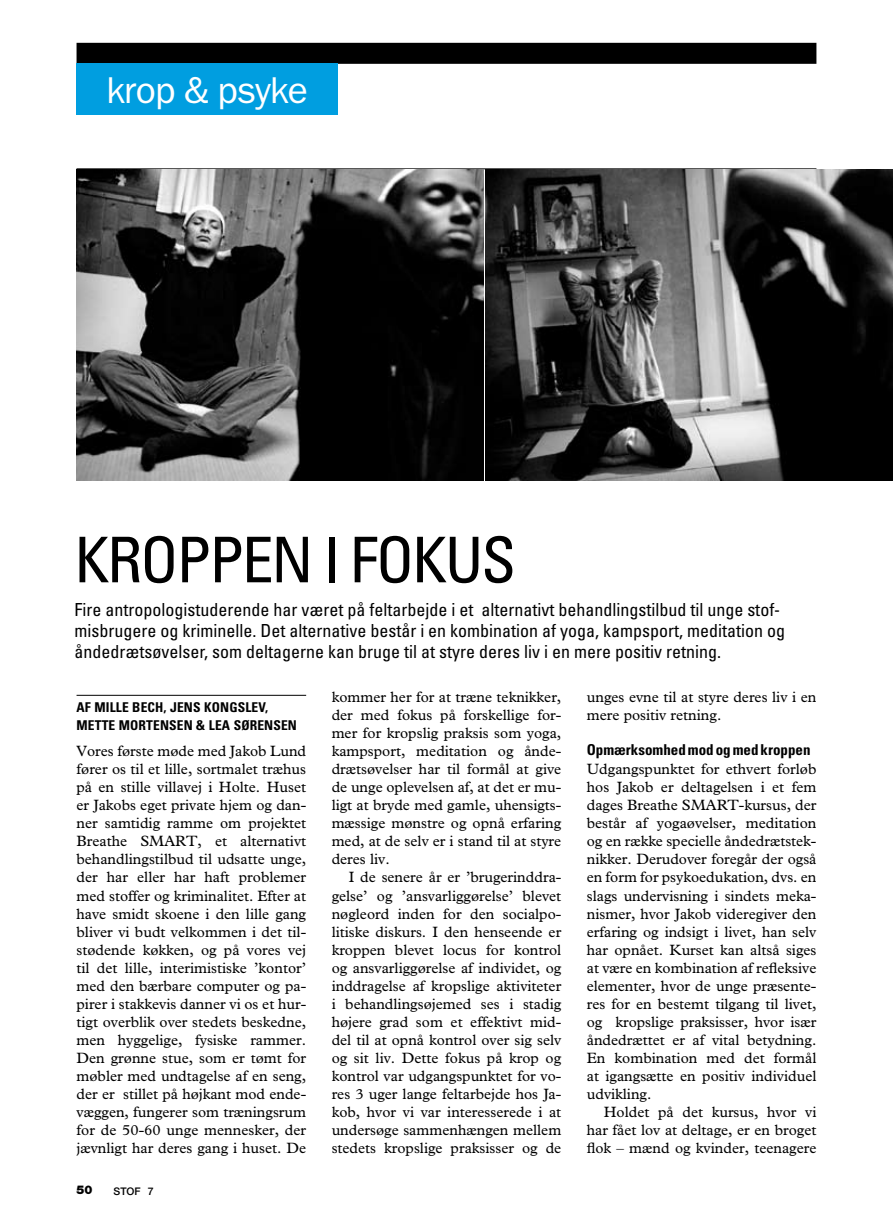
<style>
.page{position:relative;width:893px;height:1221px;background:#fff}
.page>*{position:absolute;margin:0;border:0;box-sizing:border-box;transform-origin:0 0}
.t1{font:condensed 63px "Univers";letter-spacing:-.035em;color:#000}
.t2{font:37.5px "Franklin Gothic";letter-spacing:-.025em;color:#fff}
.t3{font:condensed 18px/21px "Univers";color:#000}
.t4{font:15px/18px "Plantin";color:#000;text-align:justify}
.t5{font:700 condensed 15px "Univers";color:#000}
.t6{font:700 condensed 13.5px/18px "Univers";letter-spacing:.01em;color:#000}
.t7{font:900 12px "Helvetica Neue";color:#000}
.t8{font:500 10.5px "Helvetica Neue";color:#000}
</style>
<div class="page">
<div style="left:77px;top:43px;width:739px;height:21px;background:#000"></div>
<hr style="left:77px;top:168px;width:739px;height:1px;background:#000">
<div style="left:77px;top:64px;width:261px;height:51px;background:#009ee0"></div>
<hr style="left:77px;top:695px;width:229px;height:1px;background:#000">
<img style="left:486px;top:169px;width:407px;height:311px">
<img style="left:77px;top:169px;width:407px;height:311px">
<h2 class="t2" style="left:106px;top:69px;width:203px">krop &amp; psyke</h2>
<h1 class="t1" style="left:74px;top:520px;width:443px">Kroppen i fokus</h1>
<p class="t3" style="left:74px;top:598px;width:712px">Fire antropologistuderende har været på feltarbejde i et alternativt behandlingstilbud til unge stof&shy;misbrugere og kriminelle. Det alternative består i en kombination af yoga, kampsport, meditation og åndedrætsøvelser, som deltagerne kan bruge til at styre deres liv i en mere positiv retning.</p>
<p class="t6" style="left:77px;top:697px;width:222px">AF MILLE BECH, JENS KONGSLEV,<br>METTE MORTENSEN &amp; LEA SØRENSEN</p>
<p class="t4" style="left:77px;top:742px;width:231px">Vores første møde med Jakob Lund fører os til et lille, sortmalet træhus på en stille villavej i Holte. Huset er Jakobs eget private hjem og dan&shy;ner samtidig ramme om projektet Breathe SMART, et alternativt behandlingstilbud til udsatte unge, der har eller har haft problemer med stoffer og kriminalitet. Efter at have smidt skoene i den lille gang bliver vi budt velkommen i det til&shy;stødende køkken, og på vores vej til det lille, interimistiske ’kontor’ med den bærbare computer og pa&shy;pirer i stakkevis danner vi os et hur&shy;tigt overblik over stedets beskedne, men hyggelige, fysiske rammer.<br>Den grønne stue, som er tømt for møbler med undtagelse af en seng, der er stillet på højkant mod ende&shy;væggen, fungerer som træningsrum for de 50-60 unge mennesker, der jævnligt har deres gang i huset. De</p>
<p class="t7" style="left:77px;top:1182px;width:18px">50</p>
<p class="t8" style="left:114px;top:1184px;width:41px">Stof 7</p>
<p class="t4" style="left:332px;top:688px;width:231px">kommer her for at træne teknikker, der med fokus på forskellige for&shy;mer for kropslig praksis som yoga, kampsport, meditation og ånde&shy;drætsøvelser har til formål at give de unge oplevelsen af, at det er mu&shy;ligt at bryde med gamle, uhensigts&shy;mæssige mønstre og opnå erfaring med, at de selv er i stand til at styre deres liv.</p>
<p class="t4" style="left:332px;top:868px;width:231px;text-indent:17px">I de senere år er ’brugerinddra&shy;gelse’ og ’ansvarliggørelse’ blevet nøgleord inden for den socialpo&shy;litiske diskurs. I den henseende er kroppen blevet locus for kontrol og ansvarliggørelse af individet, og inddragelse af kropslige aktiviteter i behandlingsøjemed ses i stadig højere grad som et effektivt mid&shy;del til at opnå kontrol over sig selv og sit liv. Dette fokus på krop og kontrol var udgangspunktet for vo&shy;res 3 uger lange feltarbejde hos Ja&shy;kob, hvor vi var interesserede i at undersøge sammenhængen mellem stedets kropslige praksisser og de</p>
<p class="t4" style="left:587px;top:688px;width:231px">unges evne til at styre deres liv i en mere positiv retning.</p>
<p class="t5" style="left:587px;top:740px;width:225px">Opmærksomhed mod og med kroppen</p>
<p class="t4" style="left:587px;top:760px;width:231px">Udgangspunktet for ethvert forløb hos Jakob er deltagelsen i et fem dages Breathe SMART-kursus, der består af yogaøvelser, meditation og en række specielle åndedrætstek&shy;nikker. Derudover foregår der også en form for psykoedukation, dvs. en slags undervisning i sindets meka&shy;nismer, hvor Jakob videregiver den erfaring og indsigt i livet, han selv har opnået. Kurset kan altså siges at være en kombination af refleksive elementer, hvor de unge præsente&shy;res for en bestemt tilgang til livet, og kropslige praksisser, hvor især åndedrættet er af vital betydning.<br>En kombination med det formål at igangsætte en positiv individuel udvikling.</p>
<p class="t4" style="left:587px;top:1102px;width:231px;text-indent:17px">Holdet på det kursus, hvor vi har fået lov at deltage, er en broget flok – mænd og kvinder, teenagere</p>
</div>
